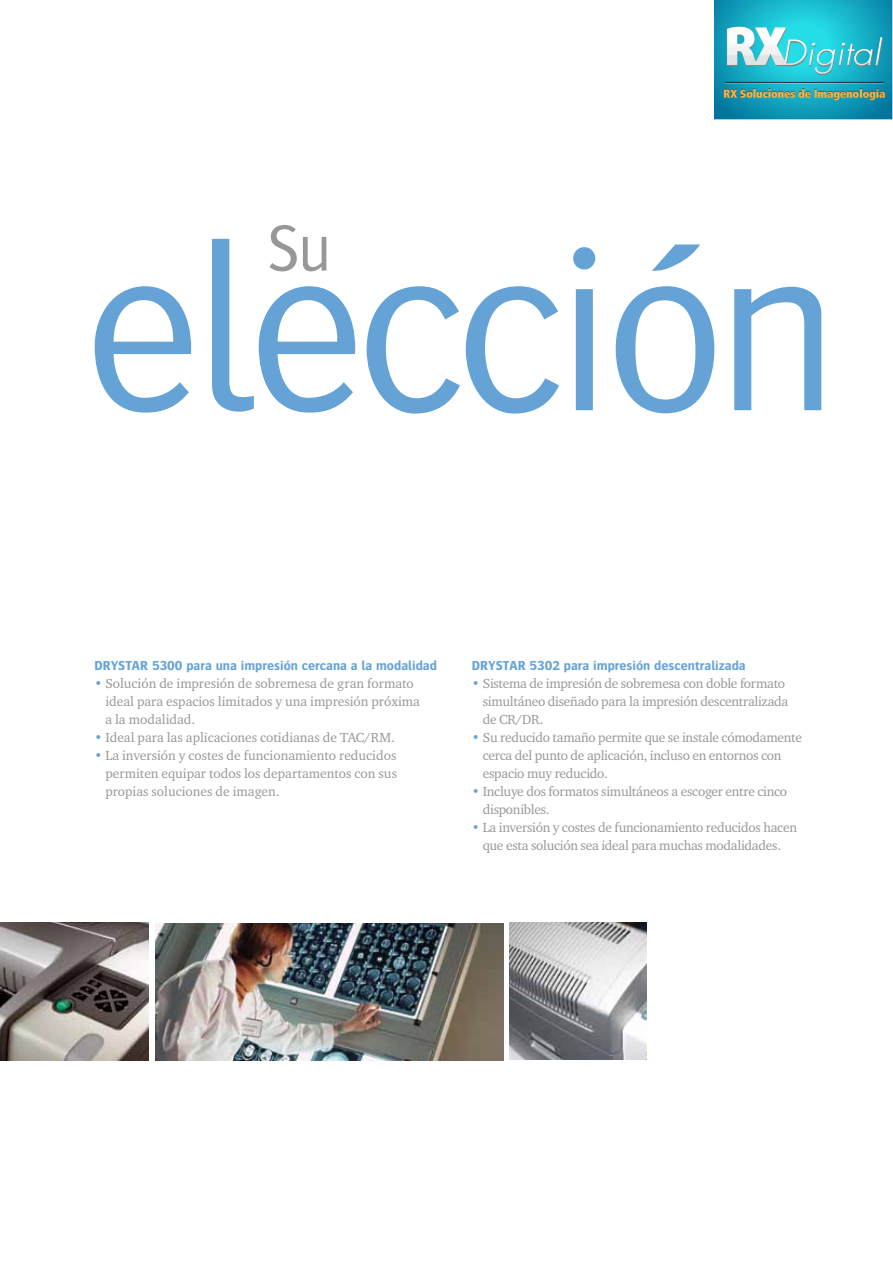
<style>
.page{position:relative;width:893px;height:1263px;background:#fff}
.page>*{position:absolute;margin:0;border:0;box-sizing:border-box;transform-origin:0 0}
.t1{font:300 243px "Bosis For Agfa";letter-spacing:-.035em;color:#65a3d7}
.t2{font:300 67.5px "Bosis For Agfa";color:#98989c}
.t3{font:13.5px/18px "Charter ITC For Agfa";letter-spacing:-.02em;color:#98989c}
.t4{font:13.5px/18px "Charter ITC For Agfa";color:#98989c}
.t5{font:700 13.5px "Bosis For Agfa";color:#65a3d7}
.s1{color:#65a3d7}
</style>
<div class="page">
<img style="left:155px;top:923px;width:348px;height:137px">
<img style="left:0;top:922px;width:148px;height:138px">
<img style="left:510px;top:923px;width:137px;height:137px">
<img style="left:714px;top:0;width:179px;height:119px">
<h2 class="t2" style="left:267px;top:213px;width:66px">Su</h2>
<h1 class="t1" style="left:85px;top:203px;width:756px">elección</h1>
<p class="t5" style="left:94px;top:658px;width:344px">DRYSTAR 5300 para una impresión cercana a la modalidad</p>
<p class="t4" style="left:105px;top:674px;width:316px;text-indent:-11px"><span class="s1">•</span> Solución de impresión de sobremesa de gran formato ideal para espacios limitados y una impresión próxima a la modalidad.</p>
<p class="t4" style="left:94px;top:728px;width:302px"><span class="s1">•</span> Ideal para las aplicaciones cotidianas de TAC/RM.</p>
<p class="t3" style="left:105px;top:746px;width:293px;text-align:justify;text-indent:-11px"><span class="s1">•</span> La inversión y costes de funcionamiento reducidos permiten equipar todos los departamentos con sus propias soluciones de imagen.</p>
<p class="t5" style="left:472px;top:658px;width:275px">DRYSTAR 5302 para impresión descentralizada</p>
<p class="t3" style="left:483px;top:674px;width:307px;text-indent:-11px"><span class="s1">•</span> Sistema de impresión de sobremesa con doble formato simultáneo diseñado para la impresión descentralizada de CR/DR.</p>
<p class="t3" style="left:483px;top:728px;width:321px;text-indent:-11px"><span class="s1">•</span> Su reducido tamaño permite que se instale cómodamente cerca del punto de aplicación, incluso en entornos con espacio muy reducido.</p>
<p class="t3" style="left:483px;top:782px;width:306px;text-indent:-11px"><span class="s1">•</span> Incluye dos formatos simultáneos a escoger entre cinco disponibles.</p>
<p class="t3" style="left:472px;top:818px;width:327px;text-align:center"><span class="s1">•</span> La inversión y costes de funcionamiento reducidos hacen que esta solución sea ideal para muchas modalidades.</p>
</div>
